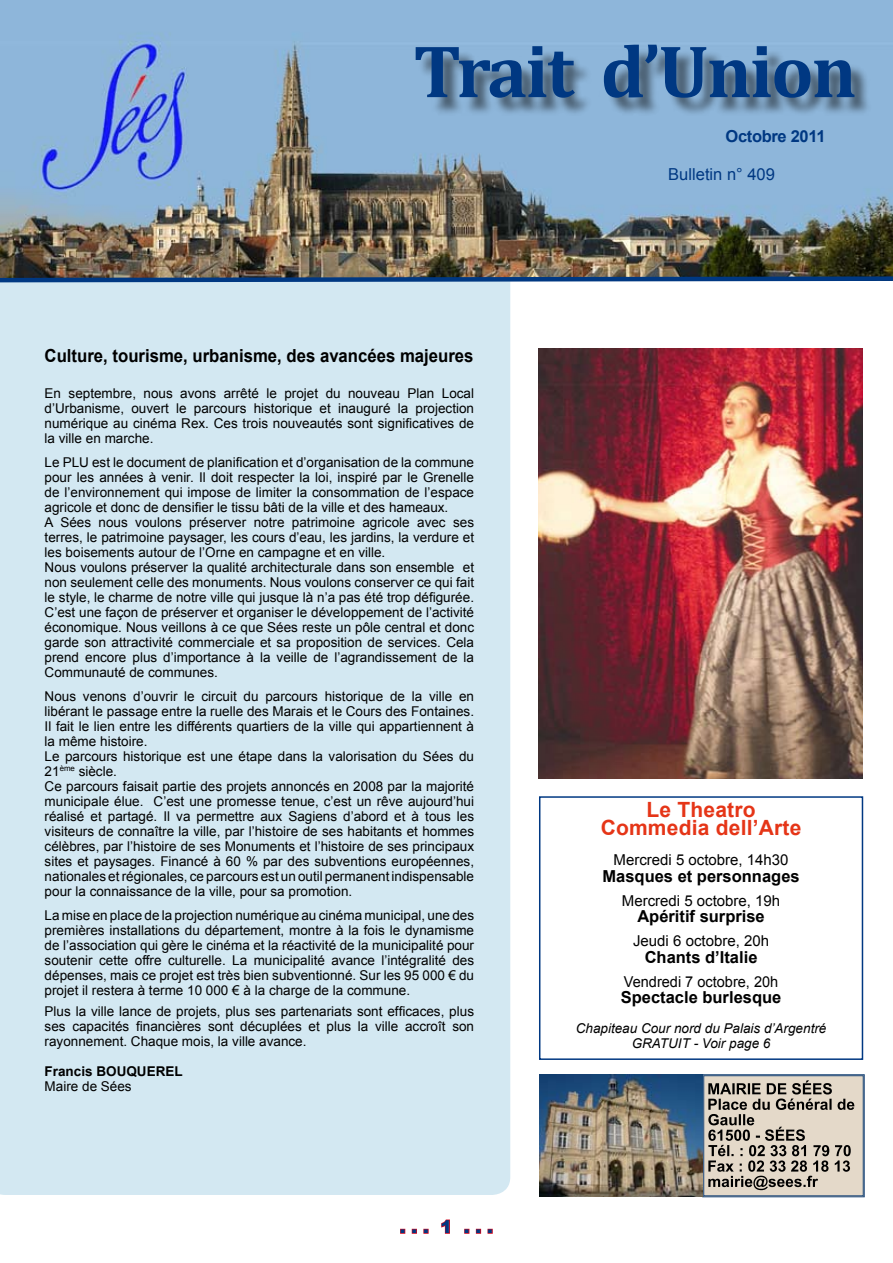
<style>
.page{position:relative;width:893px;height:1263px;background:#fff}
.page>*{position:absolute;margin:0;border:0;box-sizing:border-box;transform-origin:0 0}
.t1{font:700 21px/18px "Arial";letter-spacing:.01em;color:#e53517;text-align:center}
.t2{font:700 18px "Arial";color:#000;scale:.93 1}
.t3{font:900 17.55px "Arial";color:#003882}
.t4{font:700 16.5px "Arial";color:#000}
.t5{font:16.5px "Arial";color:#003882}
.t6{font:700 16.5px "Arial";letter-spacing:-.02em;color:#003882}
.t7{font:15px "Arial";color:#000}
.t8{font:13.5px/15px "Arial";color:#000;text-align:justify}
.t9{font:italic 13.5px/15px "Arial";color:#000;text-align:center}
.t10{font:700 13.5px "Arial";color:#000}
</style>
<div class="page">
<div style="left:0;top:285px;width:510px;height:910px;background:#d3e8f2"></div>
<svg style="left:702px;top:1074px;width:163px;height:123px;background:#b2aba0"></svg>
<div style="left:703px;top:1075px;width:160px;height:121px;border:1px solid #214b7b"></div>
<svg style="left:400px;top:1229px;width:5px;height:5px"></svg>
<svg style="left:412px;top:1229px;width:5px;height:5px"></svg>
<svg style="left:423px;top:1229px;width:6px;height:5px"></svg>
<svg style="left:441px;top:1219px;width:9px;height:15px"></svg>
<svg style="left:464px;top:1229px;width:5px;height:5px"></svg>
<svg style="left:476px;top:1229px;width:5px;height:5px"></svg>
<svg style="left:488px;top:1229px;width:5px;height:5px"></svg>
<img style="left:540px;top:1074px;width:162px;height:122px">
<img style="left:0;top:0;width:893px;height:274px">
<div style="left:418px;top:47px;width:454px;height:69px;background:#000;opacity:.5"></div>
<svg style="left:416px;top:45px;width:438px;height:53px;background:#4c77a5"></svg>
<img style="left:0;top:274px;width:893px;height:11px">
<div style="left:539px;top:796px;width:324px;height:264px;border:2px solid #003882"></div>
<img style="left:539px;top:349px;width:323px;height:429px">
<h2 class="t2" style="left:45px;top:344px;width:463px">Culture, tourisme, urbanisme, des avancées majeures</h2>
<p class="t8" style="left:45px;top:386px;width:431px">En septembre, nous avons arrêté le projet du nouveau Plan Local d’Urbanisme, ouvert le parcours historique et inauguré la projection numérique au cinéma Rex. Ces trois nouveautés sont significatives de la ville en marche.</p>
<p class="t8" style="left:45px;top:455px;width:431px;text-align:left">Le PLU est le document de planification et d’organisation de la commune pour les années à venir. Il doit respecter la loi, inspiré par le Grenelle de l’environnement qui impose de limiter la consommation de l’espace agricole et donc de densifier le tissu bâti de la ville et des hameaux.<br>A Sées nous voulons préserver notre patrimoine agricole avec ses terres, le patrimoine paysager, les cours d’eau, les jardins, la verdure et les boisements autour de l’Orne en campagne et en ville.<br>Nous voulons préserver la qualité architecturale dans son ensemble et non seulement celle des monuments. Nous voulons conserver ce qui fait le style, le charme de notre ville qui jusque là n’a pas été trop défigurée.<br>C’est une façon de préserver et organiser le développement de l’activité économique. Nous veillons à ce que Sées reste un pôle central et donc garde son attractivité commerciale et sa proposition de services. Cela prend encore plus d’importance à la veille de l’agrandissement de la Communauté de communes.</p>
<p class="t8" style="left:45px;top:689px;width:431px;text-align:left">Nous venons d’ouvrir le circuit du parcours historique de la ville en libérant le passage entre la ruelle des Marais et le Cours des Fontaines.<br>Il fait le lien entre les différents quartiers de la ville qui appartiennent à la même histoire.<br>Le parcours historique est une étape dans la valorisation du Sées du 21<sup>ème</sup> siècle.<br>Ce parcours faisait partie des projets annoncés en 2008 par la majorité municipale élue. C’est une promesse tenue, c’est un rêve aujourd’hui réalisé et partagé. Il va permettre aux Sagiens d’abord et à tous les visiteurs de connaître la ville, par l’histoire de ses habitants et hommes célèbres, par l’histoire de ses Monuments et l’histoire de ses principaux sites et paysages. Financé à 60 % par des subventions européennes, nationales et régionales, ce parcours est un outil permanent indispensable pour la connaissance de la ville, pour sa promotion.</p>
<p class="t8" style="left:45px;top:908px;width:431px">La mise en place de la projection numérique au cinéma municipal, une des premières installations du département, montre à la fois le dynamisme de l’association qui gère le cinéma et la réactivité de la municipalité pour soutenir cette offre culturelle. La municipalité avance l’intégralité des dépenses, mais ce projet est très bien subventionné. Sur les 95 000 € du projet il restera à terme 10 000 € à la charge de la commune.</p>
<p class="t8" style="left:45px;top:1004px;width:431px">Plus la ville lance de projets, plus ses partenariats sont efficaces, plus ses capacités financières sont décuplées et plus la ville accroît son rayonnement. Chaque mois, la ville avance.</p>
<p class="t10" style="left:45px;top:1062px;width:140px">Francis BOUQUEREL</p>
<p class="t8" style="left:45px;top:1079px;width:89px">Maire de Sées</p>
<p class="t3" style="left:400px;top:1214px;width:95px">. . . 1 . . .</p>
<p class="t6" style="left:725px;top:125px;width:102px">Octobre 2011</p>
<p class="t5" style="left:668px;top:163px;width:108px">Bulletin n° 409</p>
<h1 class="t1" style="left:601px;top:802px;width:202px">Le Theatro<br>Commedia dell’Arte</h1>
<p class="t7" style="left:613px;top:850px;width:177px">Mercredi 5 octobre, 14h30</p>
<p class="t4" style="left:602px;top:865px;width:199px">Masques et personnages</p>
<p class="t7" style="left:622px;top:891px;width:160px">Mercredi 5 octobre, 19h</p>
<p class="t4" style="left:637px;top:906px;width:129px">Apéritif surprise</p>
<p class="t7" style="left:633px;top:931px;width:137px">Jeudi 6 octobre, 20h</p>
<p class="t4" style="left:645px;top:946px;width:114px">Chants d’Italie</p>
<p class="t7" style="left:624px;top:972px;width:156px">Vendredi 7 octobre, 20h</p>
<p class="t4" style="left:621px;top:987px;width:162px">Spectacle burlesque</p>
<p class="t9" style="left:576px;top:1021px;width:252px">Chapiteau Cour nord du Palais d’Argentré<br>GRATUIT - Voir page 6</p>
</div>
